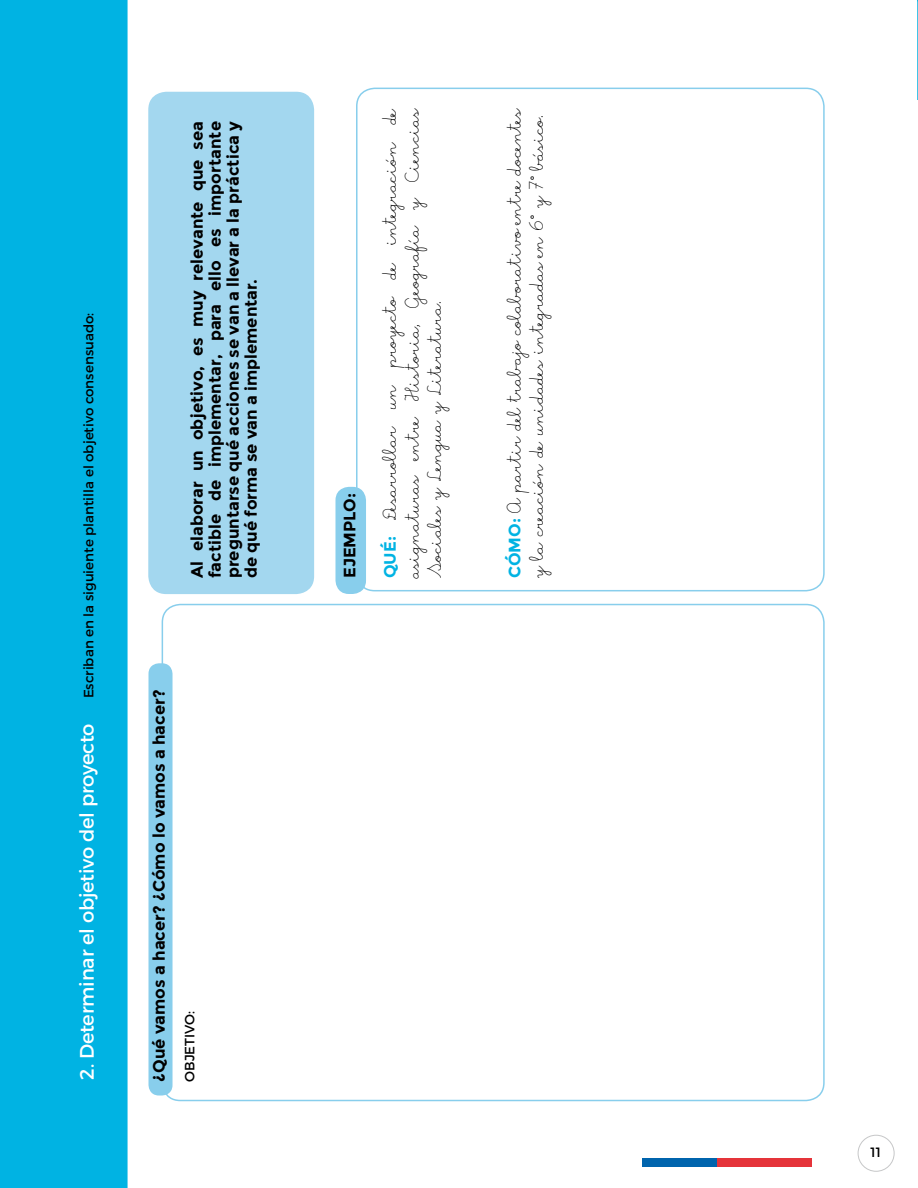
<style>
.page{position:relative;width:918px;height:1188px;background:#fff}
.page>*{position:absolute;margin:0;border:0;box-sizing:border-box;transform-origin:0 0}
.t1{font:22.5px/22.5px "Tcl Cotona";color:#000;text-align:justify}
.t2{font:19.5px "Montserrat";letter-spacing:-.01em;color:#fff}
.t3{font:700 16.5px/18px "Montserrat";color:#000;text-align:justify}
.t4{font:13.5px "Montserrat";color:#000}
.s1{font-family:"Montserrat";font-weight:700;font-size:16.5px;color:#00b3e3}
.s2{font-family:"Montserrat";font-size:15px}
</style>
<div class="page">
<div style="left:0;top:0;width:128px;height:1188px;background:#00b3e3"></div>
<div style="left:148px;top:92px;width:166px;height:502px;background:#a3d7ef;border-radius:18px"></div>
<div style="left:149px;top:663px;width:24px;height:433px;background:#88ceec;border-radius:11px"></div>
<div style="left:356px;top:88px;width:469px;height:503px;border:2px solid #88ceec;border-radius:18px"></div>
<div style="left:335px;top:487px;width:31px;height:107px;background:#88ceec;border-radius:13px"></div>
<div style="left:858px;top:1135px;width:37px;height:37px;border:1px solid #c6c7c8;border-radius:50%"></div>
<div style="left:642px;top:1158px;width:75px;height:9px;background:#0064ad"></div>
<div style="left:717px;top:1158px;width:95px;height:9px;background:#e5343a"></div>
<p class="t4" style="left:80px;top:698px;width:387px;rotate:-90deg">Escriban en la siguiente plantilla el objetivo consensuado:</p>
<p class="t2" style="left:75px;top:1080px;width:358px;rotate:-90deg">2. Determinar el objetivo del proyecto</p>
<p class="t3" style="left:188px;top:578px;width:459px;rotate:-90deg">Al elaborar un objetivo, es muy relevante que sea factible de implementar, para ello es importante preguntarse qué acciones se van a llevar a la práctica y de qué forma se van a implementar.</p>
<p class="t3" style="left:150px;top:1082px;width:394px;rotate:-90deg">¿Qué vamos a hacer? ¿Cómo lo vamos a hacer?</p>
<p class="t4" style="left:181px;top:1082px;width:72px;rotate:-90deg">OBJETIVO:</p>
<p class="t3" style="left:341px;top:578px;width:87px;rotate:-90deg">EJEMPLO:</p>
<p class="t1" style="left:380px;top:578px;width:474px;rotate:-90deg"><span class="s1">QUÉ:</span> Desarrollar un proyecto de integración de asignaturas entre Historia, Geografía y Ciencias Sociales y Lengua y Literatura.</p>
<p class="t1" style="left:505px;top:578px;width:472px;rotate:-90deg"><span class="s1">CÓMO:</span> A partir del trabajo colaborativo entre docentes y la creación de unidades integradas en 6<span class="s2">°</span> y 7<span class="s2">°</span> básico.</p>
<p class="t4" style="left:870px;top:1144px;width:12px">11</p>
</div>
